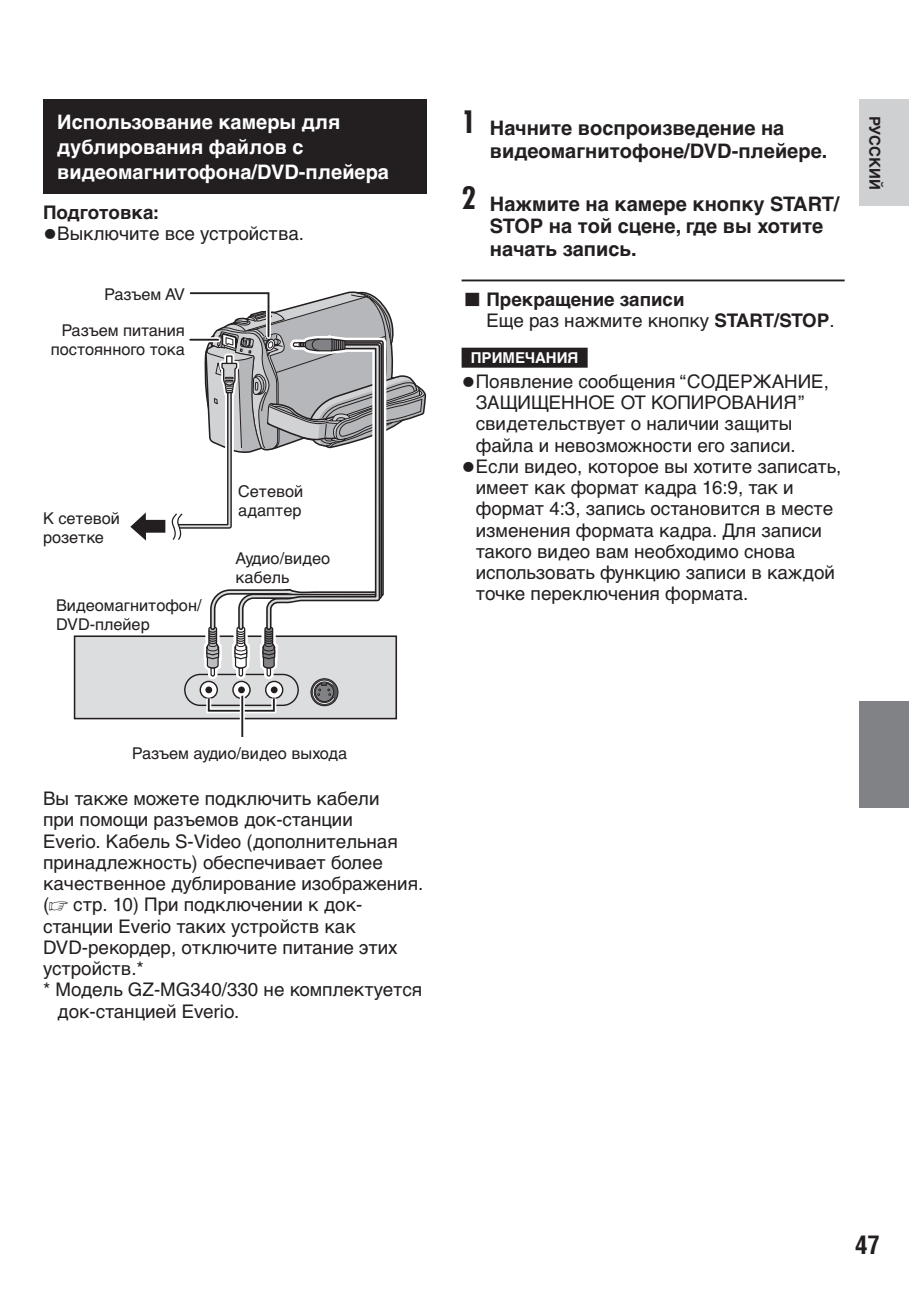
<style>
.page{position:relative;width:909px;height:1290px;background:#fff}
.page>*{position:absolute;margin:0;border:0;box-sizing:border-box;transform-origin:0 0}
.t1{font:700 condensed 25px "Helvetica";color:#231f20}
.t2{font:700 20px/22.5px "Helvetica Cyr";color:#231f20}
.t3{font:700 20px/25px "Helvetica Cyr";color:#fff}
.t4{font:18.75px/21.2px "Helvetica Cyr Upright";color:#231f20}
.t5{font:700 18.75px "Helvetica Cyr";color:#231f20}
.t6{font:16.25px/18.8px "Helvetica Cyr Upright";color:#231f20}
.t7{font:700 15px "Helvetica Cyr";color:#fff}
.t8{font:700 15px "Helvetica Cyr";color:#231f20}
.s1{font-size:28px}
.s2{font-family:"Futura";font-stretch:condensed;font-size:30px}
.s3{font-family:"Everio Font M8 90 msp RKSJ H";font-weight:400;font-size:22px}
.s4{font-family:"Helvetica Cyr";font-weight:700}
.s5{font-family:"Universal Newswith Comm Pi"}
</style>
<div class="page">
<div style="left:858px;top:702px;width:50px;height:106px;background:#808285"></div>
<div style="left:858px;top:99px;width:50px;height:107px;background:#cfd0d2"></div>
<div style="left:43px;top:99px;width:383px;height:94px;background:#231f20"></div>
<div style="left:74px;top:636px;width:322px;height:83px;background:#dcdddf"></div>
<div style="left:74px;top:635px;width:323px;height:84px;border:2px solid #231f20"></div>
<div style="left:184px;top:674px;width:115px;height:32px;border:1px solid #231f20;border-radius:15px"></div>
<div style="left:310px;top:678px;width:28px;height:28px;border:1px solid #231f20;border-radius:50%"></div>
<div style="left:206px;top:696px;width:70px;height:17px;border:5px solid #fff"></div>
<div style="left:208px;top:697px;width:67px;height:15px;border:2px solid #231f20"></div>
<div style="left:240px;top:696px;width:5px;height:41px;background:#cccbcb"></div>
<hr style="left:241px;top:696px;width:2px;height:41px;background:#231f20">
<svg style="left:130px;top:291px;width:296px;height:414px"></svg>
<hr style="left:461px;top:280px;width:383px;height:1px;background:#231f20">
<div style="left:461px;top:348px;width:126px;height:20px;background:#231f20"></div>
<p class="t3" style="left:57px;top:111px;width:333px">Использование камеры для дублирования файлов с видеомагнитофона/ DVD-плейера</p>
<p class="t5" style="left:43px;top:205px;width:117px">Подготовка:</p>
<p class="t4" style="left:43px;top:224px;width:262px"><span class="s1">•</span>Выключите все устройства.</p>
<p class="t6" style="left:104px;top:286px;width:82px">Разъем AV</p>
<p class="t6" style="left:51px;top:322px;width:135px;text-align:right">Разъем питания постоянного тока</p>
<p class="t6" style="left:43px;top:510px;width:78px">К сетевой розетке</p>
<p class="t6" style="left:56px;top:598px;width:147px">Видеомагнитофон/<br>DVD-плейер</p>
<p class="t6" style="left:238px;top:483px;width:67px">Сетевой адаптер</p>
<p class="t6" style="left:235px;top:550px;width:96px">Аудио/видео кабель</p>
<p class="t2" style="left:489px;top:118px;width:339px;text-indent:-28px"><span class="s2">1</span> Начните воспроизведение на видеомагнитофоне/DVD-плейере.</p>
<p class="t2" style="left:489px;top:194px;width:351px;text-indent:-28px"><span class="s2">2</span> Нажмите на камере кнопку START/<br>STOP на той сцене, где вы хотите начать запись.</p>
<p class="t5" style="left:461px;top:292px;width:224px"><span class="s3">L</span> Прекращение записи</p>
<p class="t4" style="left:486px;top:312px;width:349px">Еще раз нажмите кнопку <span class="s4">START/STOP</span>.</p>
<p class="t7" style="left:470px;top:352px;width:109px">ПРИМЕЧАНИЯ</p>
<p class="t4" style="left:475px;top:372px;width:354px;text-indent:-14px"><span class="s1">•</span>Появление сообщения “СОДЕРЖАНИЕ, ЗАЩИЩЕННОЕ ОТ КОПИРОВАНИЯ” свидетельствует о наличии защиты файла и невозможности его записи.</p>
<p class="t4" style="left:475px;top:457px;width:367px;text-indent:-14px"><span class="s1">•</span>Если видео, которое вы хотите записать, имеет как формат кадра 16:9, так и формат 4:3, запись остановится в месте изменения формата кадра. Для записи такого видео вам необходимо снова использовать функцию записи в каждой точке переключения формата.</p>
<p class="t8" style="left:880px;top:116px;width:75px;rotate:90deg">РУССКИЙ</p>
<p class="t6" style="left:132px;top:745px;width:216px">Разъем аудио/видео выхода</p>
<p class="t4" style="left:43px;top:789px;width:338px">Вы также можете подключить кабели</p>
<p class="t4" style="left:43px;top:811px;width:311px">при помощи разъемов док-станции</p>
<p class="t4" style="left:43px;top:832px;width:356px">Everio. Кабель S-Video (дополнительная</p>
<p class="t4" style="left:43px;top:853px;width:341px">принадлежность) обеспечивает более</p>
<p class="t4" style="left:43px;top:874px;width:381px">качественное дублирование изображения.</p>
<p class="t4" style="left:43px;top:896px;width:321px">(<span class="s5">-</span> стр. 10) При подключении к док-</p>
<p class="t4" style="left:43px;top:917px;width:314px">станции Everio таких устройств как</p>
<p class="t4" style="left:43px;top:938px;width:356px">DVD-рекордер, отключите питание этих</p>
<p class="t4" style="left:43px;top:959px;width:102px">устройств.*</p>
<p class="t4" style="left:43px;top:981px;width:381px">* Модель GZ-MG340/330 не комплектуется</p>
<p class="t4" style="left:57px;top:1002px;width:183px">док-станцией Everio.</p>
<h1 class="t1" style="left:854px;top:1236px;width:26px">47</h1>
</div>
